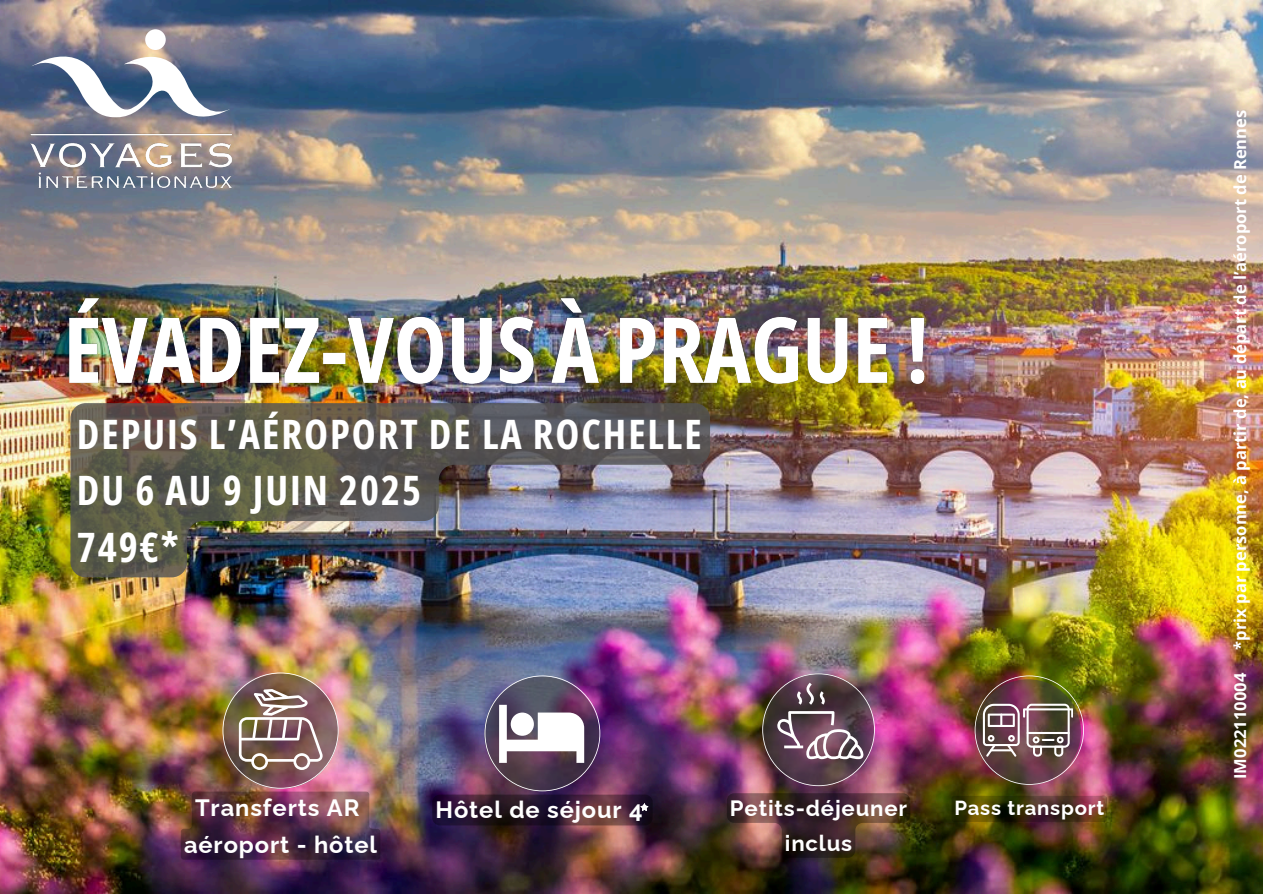
<style>
.page{position:relative;width:1263px;height:894px;background:#fff}
.page>*{position:absolute;margin:0;border:0;box-sizing:border-box;transform-origin:0 0}
.t1{font:700 40.5px/56.2px "Open Sans Condensed";letter-spacing:.05em;color:#fff}
.t2{font:700 23.7px/37.2px "Raleway";letter-spacing:.04em;color:#fff;text-align:center}
.t3{font:700 22.2px/34.8px "Raleway";letter-spacing:.04em;color:#fff;text-align:center}
.t4{font:700 20.4px "Raleway";letter-spacing:.04em;color:#fff}
.t5{font:700 16.5px "Open Sans";color:#fff}
</style>
<div class="page">
<img style="left:0;top:0;width:1263px;height:893px">
<div style="left:145px;top:29px;width:21px;height:21px;background:#fff;border-radius:50%"></div>
<svg style="left:31px;top:56px;width:140px;height:61px"></svg>
<svg style="left:124px;top:57px;width:106px;height:60px"></svg>
<img style="left:24px;top:129px;width:214px;height:65px">
<img style="left:762px;top:673px;width:113px;height:112px">
<img style="left:727px;top:793px;width:183px;height:64px">
<img style="left:975px;top:675px;width:109px;height:109px">
<div style="left:951px;top:795px;width:156px;height:26px;background:#000;border-radius:3px;opacity:.21"></div>
<img style="left:46px;top:279px;width:903px;height:132px">
<img style="left:70px;top:403px;width:640px;height:174px">
<img style="left:181px;top:672px;width:199px;height:187px">
<img style="left:485px;top:675px;width:115px;height:116px">
<div style="left:432px;top:794px;width:221px;height:31px;background:#000;border-radius:8px;opacity:.36"></div>
<svg style="left:640px;top:802px;width:8px;height:8px"></svg>
<p class="t1" style="left:77px;top:405px;width:626px">DEPUIS L’AÉROPORT DE LA ROCHELLE<br>DU 6 AU 9 JUIN 2025<br>749€*</p>
<p class="t2" style="left:184px;top:788px;width:194px">Transferts AR aéroport - hôtel</p>
<h2 class="t3" style="left:730px;top:790px;width:179px">Petits-déjeuner inclus</h2>
<p class="t4" style="left:954px;top:795px;width:151px">Pass transport</p>
<p class="t2" style="left:435px;top:790px;width:209px">Hôtel de séjour 4</p>
<h3 class="t5" style="left:1229px;top:649px;width:541px;rotate:-90deg">*prix par personne, à partir de, au départ de l’aéroport de Rennes</h3>
<p class="t5" style="left:1229px;top:778px;width:108px;rotate:-90deg">IM022110004</p>
</div>
